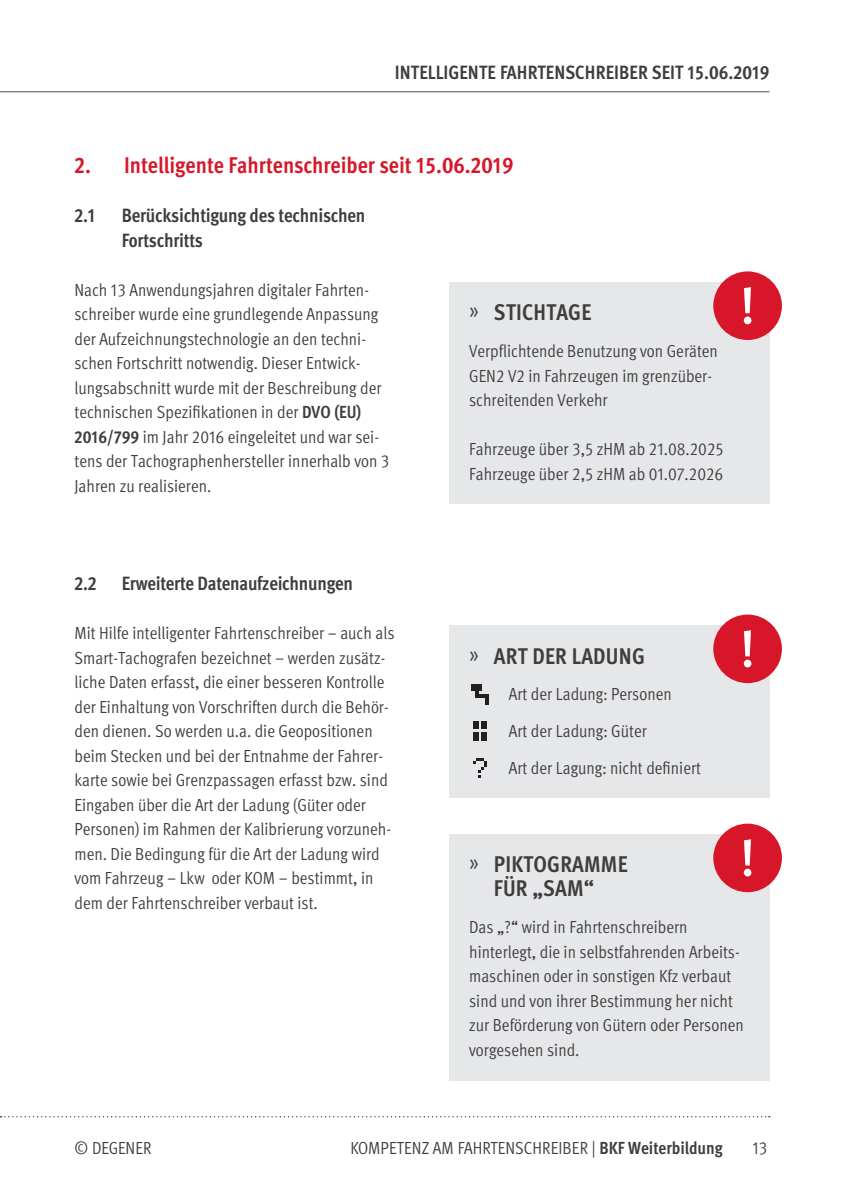
<style>
.page{position:relative;width:844px;height:1191px;background:#fff}
.page>*{position:absolute;margin:0;border:0;box-sizing:border-box;transform-origin:0 0}
.t1{font:700 condensed 22.75px "Meta Pro";color:#d71729}
.t2{font:700 condensed 22.75px/24.5px "Meta Pro";letter-spacing:.01em;color:#3e3e3f;text-align:center}
.t3{font:700 condensed 19.25px/24.5px "Meta Pro";letter-spacing:-.015em;color:#3e3e3f}
.t4{font:condensed 17.5px/24.5px "Meta Pro";color:#3e3e3f}
.s1{font-weight:700}
.s2{font-weight:400}
</style>
<div class="page">
<hr style="left:0;top:91px;width:769px;height:1px;background:#4b4c4d">
<svg style="left:0;top:1116px;width:769px;height:1px"></svg>
<div style="left:449px;top:282px;width:320px;height:222px;background:#e6e7e9"></div>
<div style="left:713px;top:271px;width:68px;height:69px;background:#d71729;border-radius:50%"></div>
<svg style="left:743px;top:287px;width:8px;height:37px"></svg>
<div style="left:449px;top:834px;width:320px;height:246px;background:#e6e7e9"></div>
<div style="left:713px;top:823px;width:68px;height:69px;background:#d71729;border-radius:50%"></div>
<svg style="left:743px;top:839px;width:8px;height:37px"></svg>
<div style="left:449px;top:625px;width:320px;height:173px;background:#e6e7e9"></div>
<div style="left:713px;top:614px;width:68px;height:69px;background:#d71729;border-radius:50%"></div>
<svg style="left:743px;top:630px;width:8px;height:37px"></svg>
<svg style="left:471px;top:684px;width:17px;height:20px"></svg>
<svg style="left:473px;top:721px;width:14px;height:19px"></svg>
<svg style="left:473px;top:758px;width:14px;height:20px"></svg>
<p class="t3" style="left:394px;top:59px;width:376px">INTELLIGENTE FAHRTENSCHREIBER SEIT 15.06.2019</p>
<h1 class="t1" style="left:74px;top:148px;width:440px">2. Intelligente Fahrtenschreiber seit 15.06.2019</h1>
<p class="t3" style="left:74px;top:202px;width:23px">2.1</p>
<p class="t3" style="left:122px;top:202px;width:245px">Berücksichtigung des technischen<br>Fortschritts</p>
<p class="t4" style="left:74px;top:276px;width:316px">Nach 13 Anwendungsjahren digitaler Fahrten&shy;schreiber wurde eine grundlegende Anpassung der Aufzeichnungstechnologie an den techni&shy;schen Fortschritt notwendig. Dieser Entwick&shy;lungsabschnitt wurde mit der Beschreibung der technischen Spezifikationen in der <span class="s1">DVO (EU)<br>2016/799</span> im Jahr 2016 eingeleitet und war sei&shy;tens der Tachographenhersteller innerhalb von 3<br>Jahren zu realisieren.</p>
<p class="t3" style="left:74px;top:570px;width:24px">2.2</p>
<p class="t3" style="left:122px;top:570px;width:233px">Erweiterte Datenaufzeichnungen</p>
<p class="t4" style="left:74px;top:619px;width:321px">Mit Hilfe intelligenter Fahrtenschreiber – auch als Smart-Tachografen bezeichnet – werden zusätz&shy;liche Daten erfasst, die einer besseren Kontrolle der Einhaltung von Vorschriften durch die Behör&shy;den dienen. So werden u.a. die Geopositionen beim Stecken und bei der Entnahme der Fahrer&shy;karte sowie bei Grenzpassagen erfasst bzw. sind Eingaben über die Art der Ladung (Güter oder Personen) im Rahmen der Kalibrierung vorzuneh&shy;men. Die Bedingung für die Art der Ladung wird vom Fahrzeug – Lkw oder KOM – bestimmt, in dem der Fahrtenschreiber verbaut ist.</p>
<h1 class="t2" style="left:469px;top:299px;width:124px"><span class="s2">»</span> STICHTAGE</h1>
<p class="t4" style="left:469px;top:338px;width:250px">Verpflichtende Benutzung von Geräten<br>GEN2 V2 in Fahrzeugen im grenzüber&shy;schreitenden Verkehr</p>
<p class="t4" style="left:469px;top:436px;width:256px">Fahrzeuge über 3,5 zHM ab 21.08.2025<br>Fahrzeuge über 2,5 zHM ab 01.07.2026</p>
<h1 class="t2" style="left:469px;top:642px;width:177px"><span class="s2">»</span> ART DER LADUNG</h1>
<p class="t4" style="left:508px;top:675px;width:193px;line-height:36.8px">Art der Ladung: Personen<br>Art der Ladung: Güter<br>Art der Lagung: nicht definiert</p>
<h1 class="t2" style="left:469px;top:850px;width:160px"><span class="s2">»</span> PIKTOGRAMME<br>FÜR „SAM“</h1>
<p class="t4" style="left:469px;top:913px;width:276px">Das „?“ wird in Fahrtenschreibern hinterlegt, die in selbstfahrenden Arbeits&shy;maschinen oder in sonstigen Kfz verbaut sind und von ihrer Bestimmung her nicht zur Beförderung von Gütern oder Personen vorgesehen sind.</p>
<p class="t4" style="left:74px;top:1134px;width:78px">© DEGENER</p>
<p class="t4" style="left:350px;top:1134px;width:374px">KOMPETENZ AM FAHRTENSCHREIBER | <span class="s1">BKF Weiterbildung</span></p>
<p class="t4" style="left:752px;top:1134px;width:16px">13</p>
</div>
